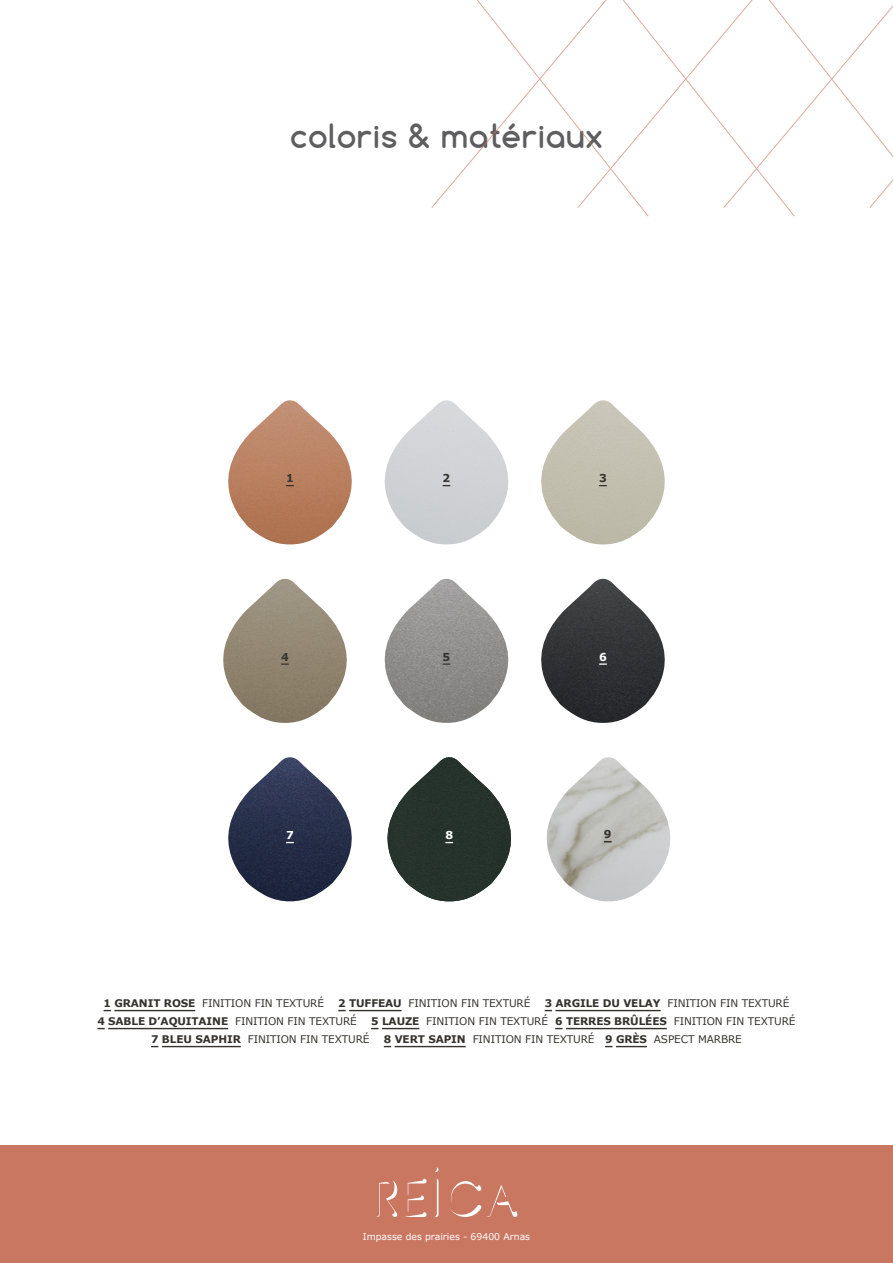
<style>
.page{position:relative;width:893px;height:1263px;background:#fff}
.page>*{position:absolute;margin:0;border:0;box-sizing:border-box;transform-origin:0 0}
.t1{font:700 31.5px "Comfortaa";letter-spacing:.025em;color:#5e5e60}
.t2{font:700 10.95px "Verdana";color:#36332e}
.t3{font:700 10.95px "Verdana";color:#fff}
.t4{font:10.5px "Verdana";letter-spacing:-.01em;color:#36332e}
.t5{font:700 10.5px "Verdana";letter-spacing:-.01em;color:#36332e}
.t6{font:10.5px "Verdana";letter-spacing:.1em;color:#36332e}
.t7{font:9.3px "Verdana";color:#fff}
.s1{font-weight:400}
.s2{font-weight:700}
</style>
<div class="page">
<div style="left:0;top:1145px;width:893px;height:118px;background:#ca7762"></div>
<svg style="left:376px;top:1180px;width:21px;height:37px"></svg>
<svg style="left:405px;top:1179px;width:21px;height:38px"></svg>
<svg style="left:435px;top:1179px;width:3px;height:38px"></svg>
<svg style="left:450px;top:1181px;width:67px;height:36px"></svg>
<svg style="left:795px;top:5px;width:98px;height:203px"></svg>
<svg style="left:431px;top:0;width:146px;height:208px"></svg>
<svg style="left:577px;top:0;width:218px;height:208px"></svg>
<img style="left:546px;top:757px;width:125px;height:144px">
<hr style="left:114px;top:1010px;width:81px;height:1px;background:#36332e">
<hr style="left:349px;top:1010px;width:53px;height:1px;background:#36332e">
<hr style="left:555px;top:1010px;width:106px;height:1px;background:#36332e">
<hr style="left:108px;top:1028px;width:120px;height:1px;background:#36332e">
<hr style="left:382px;top:1028px;width:37px;height:1px;background:#36332e">
<hr style="left:566px;top:1028px;width:101px;height:1px;background:#36332e">
<hr style="left:162px;top:1046px;width:79px;height:1px;background:#36332e">
<hr style="left:395px;top:1046px;width:71px;height:1px;background:#36332e">
<hr style="left:616px;top:1046px;width:31px;height:1px;background:#36332e">
<img style="left:384px;top:400px;width:125px;height:145px">
<img style="left:223px;top:579px;width:124px;height:144px">
<svg style="left:281px;top:663px;width:8px;height:2px"></svg>
<img style="left:384px;top:579px;width:125px;height:144px">
<svg style="left:443px;top:663px;width:7px;height:2px"></svg>
<img style="left:541px;top:400px;width:124px;height:145px">
<img style="left:228px;top:400px;width:124px;height:145px">
<img style="left:541px;top:579px;width:124px;height:144px">
<svg style="left:599px;top:663px;width:8px;height:2px"></svg>
<img style="left:228px;top:757px;width:124px;height:144px">
<svg style="left:387px;top:757px;width:124px;height:144px"></svg>
<h1 class="t1" style="left:290px;top:116px;width:314px">coloris &amp; matériaux</h1>
<p class="t2" style="left:286px;top:470px;width:9px">1</p>
<p class="t2" style="left:599px;top:470px;width:9px">3</p>
<p class="t2" style="left:443px;top:470px;width:9px">2</p>
<p class="t2" style="left:281px;top:649px;width:9px">4</p>
<p class="t2" style="left:443px;top:649px;width:9px">5</p>
<p class="t3" style="left:286px;top:827px;width:9px">7</p>
<p class="t3" style="left:445px;top:827px;width:9px">8</p>
<p class="t3" style="left:599px;top:649px;width:9px">6</p>
<p class="t2" style="left:604px;top:826px;width:9px">9</p>
<p class="t5" style="left:104px;top:995px;width:158px">1 GRANIT ROSE <span class="s1">FINITION FIN</span></p>
<p class="t6" style="left:276px;top:996px;width:49px">TEXTURÉ</p>
<p class="t4" style="left:338px;top:996px;width:130px"><span class="s2">2 TUFFEAU</span> FINITION FIN</p>
<p class="t6" style="left:483px;top:996px;width:49px">TEXTURÉ</p>
<p class="t5" style="left:545px;top:995px;width:20px">3 ARGI</p>
<p class="t4" style="left:586px;top:996px;width:141px"><span class="s2">LE DU VE LAY</span> FINITION FIN</p>
<p class="t6" style="left:742px;top:996px;width:49px">TEXTURÉ</p>
<p class="t5" style="left:97px;top:1013px;width:89px">4 SABLE D’AQUITAINE</p>
<p class="t4" style="left:235px;top:1014px;width:59px">FINITION FIN</p>
<p class="t6" style="left:309px;top:1014px;width:49px">TEXTURÉ</p>
<p class="t4" style="left:371px;top:1014px;width:114px"><span class="s2">5 LAUZE</span> FINITION FIN</p>
<p class="t6" style="left:500px;top:1014px;width:75px">TEXTURÉ <span class="s2">6TERRES</span></p>
<p class="t5" style="left:614px;top:1013px;width:46px">BRÛLÉES</p>
<p class="t4" style="left:674px;top:1014px;width:59px">FINITION FIN</p>
<p class="t6" style="left:748px;top:1014px;width:49px">TEXTURÉ</p>
<p class="t5" style="left:151px;top:1031px;width:84px">7 BLEU SAPHIR</p>
<p class="t4" style="left:248px;top:1032px;width:59px">FINITION FIN</p>
<p class="t6" style="left:322px;top:1032px;width:49px">TEXTURÉ</p>
<p class="t5" style="left:384px;top:1031px;width:27px">8 VERT</p>
<p class="t5" style="left:428px;top:1031px;width:31px">SAPIN</p>
<p class="t4" style="left:473px;top:1032px;width:59px">FINITION FIN</p>
<p class="t4" style="left:547px;top:1032px;width:197px">TEXTURÉ <span class="s2">9 GRÈS</span> AS PECT MARBRE</p>
<p class="t7" style="left:363px;top:1230px;width:169px">IMPASSE DES PRAIRIES - 69400 ARNAS</p>
</div>
